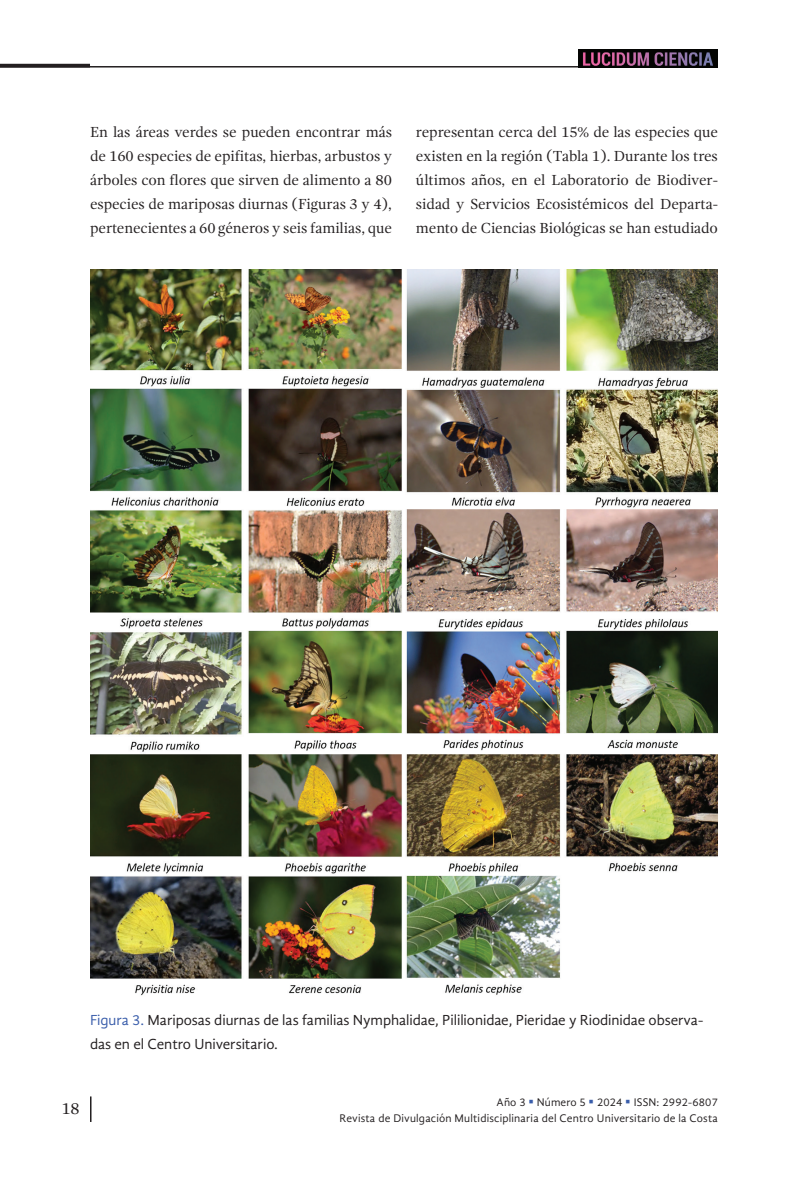
<style>
.page{position:relative;width:808px;height:1191px;background:#fff}
.page>*{position:absolute;margin:0;border:0;box-sizing:border-box;transform-origin:0 0}
.t1{font:16.5px "Gandhi Serif";color:#231f20}
.t2{font:15px/24px "Gandhi Serif";letter-spacing:-.005em;color:#231f20;text-align:justify}
.t3{font:15px/24px "Gandhi Sans";letter-spacing:-.005em;color:#231f20}
.t4{font:11.4px/15.9px "Gandhi Sans";letter-spacing:.015em;color:#231f20;text-align:right}
.s1{color:#395daa}
</style>
<div class="page">
<hr style="left:0;top:66px;width:718px;height:2px;background:#231f20">
<hr style="left:90px;top:1096px;width:2px;height:26px;background:#231f20">
<svg style="left:0;top:64px;width:90px;height:4px"></svg>
<img style="left:579px;top:50px;width:139px;height:17px">
<img style="left:90px;top:269px;width:628px;height:727px">
<p class="t2" style="left:90px;top:120px;width:303px">En las áreas verdes se pueden encontrar más de 160 especies de epifitas, hierbas, arbustos y árboles con flores que sirven de alimento a 80 especies de mariposas diurnas (Figuras 3 y 4), pertenecientes a 60 géneros y seis familias, que</p>
<p class="t2" style="left:416px;top:120px;width:303px">representan cerca del 15% de las especies que existen en la región (Tabla 1). Durante los tres últimos años, en el Laboratorio de Biodiver&shy;sidad y Servicios Ecosistémicos del Departa&shy;mento de Ciencias Biológicas se han estudiado</p>
<p class="t3" style="left:90px;top:1007px;width:615px"><span class="s1">Figura 3.</span> Mariposas diurnas de las familias Nymphalidae, Pililionidae, Pieridae y Riodinidae observa&shy;das en el Centro Universitario.</p>
<p class="t1" style="left:61px;top:1099px;width:20px">18</p>
<p class="t4" style="left:339px;top:1094px;width:380px">Año 3 <span class="s1">▪</span> número 5 <span class="s1">▪</span> 2024 <span class="s1">▪</span> ISSN : 2992-6807<br>Revista de Divulgación Multidisciplinaria del Centro Universitario de la Costa</p>
</div>
